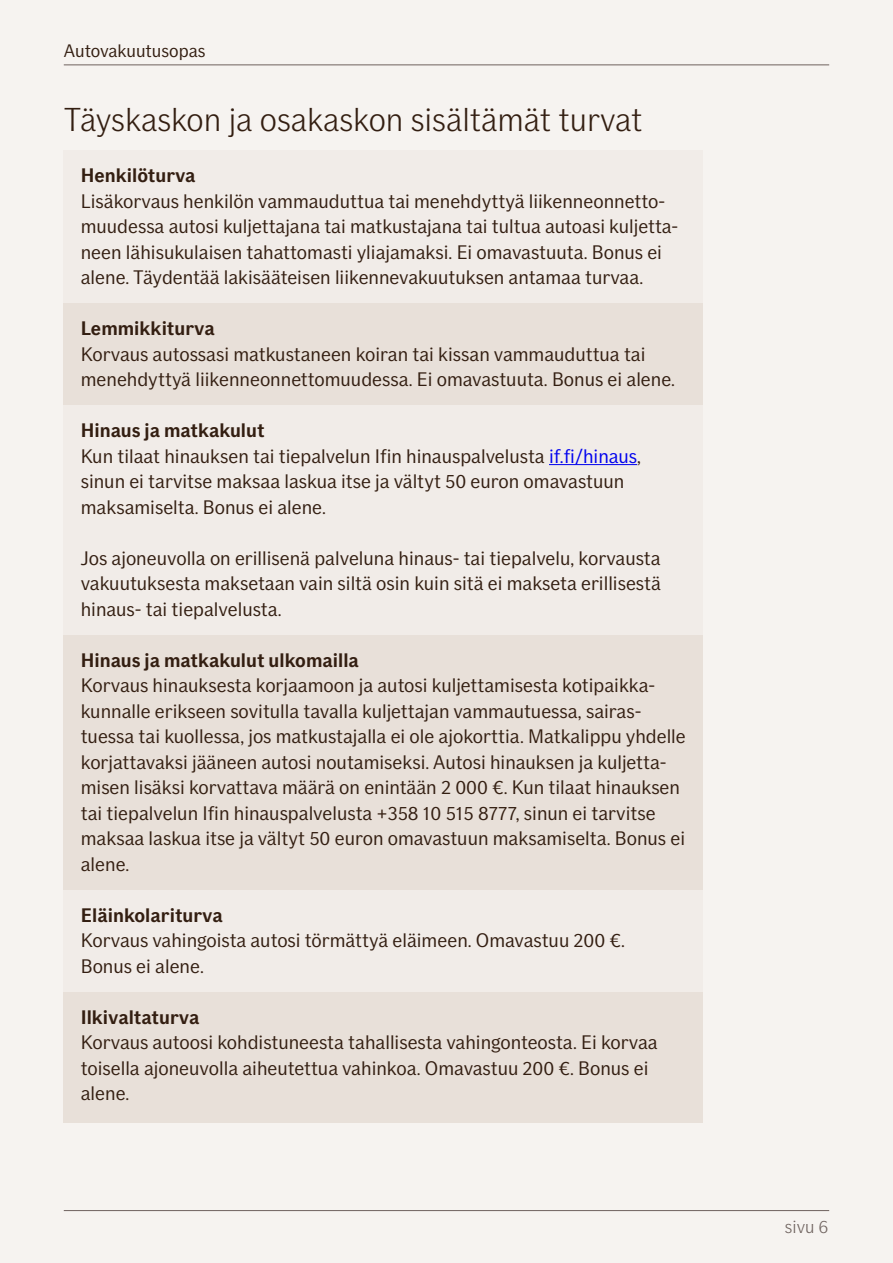
<style>
.page{position:relative;width:893px;height:1263px;background:#f6f3f0}
.page>*{position:absolute;margin:0;border:0;box-sizing:border-box;transform-origin:0 0}
.t1{font:300 33px "If Sans";color:#331e11}
.t2{font:19.5px/25.5px "If Sans";color:#331e11}
.t3{font:700 19.5px "If Sans";color:#331e11}
.t4{font:18px "If Sans";color:#331e11}
.t5{font:300 18px "If Sans";color:#6e625e}
.s1{font-weight:700}
.s2{color:#00e}
</style>
<div class="page">
<hr style="left:64px;top:64px;width:765px;height:1px;background:#6e625e">
<hr style="left:64px;top:1210px;width:765px;height:1px;background:#6e625e">
<div style="left:64px;top:150px;width:639px;height:156px;background:#f1ece8"></div>
<div style="left:64px;top:303px;width:639px;height:105px;background:#e8e0d9"></div>
<div style="left:64px;top:405px;width:639px;height:232px;background:#f1ece8"></div>
<hr style="left:549px;top:464px;width:88px;height:1px;background:#00e">
<div style="left:64px;top:635px;width:639px;height:257px;background:#e8e0d9"></div>
<div style="left:64px;top:890px;width:639px;height:104px;background:#f1ece8"></div>
<div style="left:64px;top:992px;width:639px;height:130px;background:#e8e0d9"></div>
<p class="t4" style="left:64px;top:40px;width:143px">Autovakuutusopas</p>
<h1 class="t1" style="left:64px;top:101px;width:580px">Täyskaskon ja osakaskon sisältämät turvat</h1>
<p class="t3" style="left:81px;top:164px;width:116px">Henkilöturva</p>
<p class="t2" style="left:81px;top:188px;width:599px">Lisäkorvaus henkilön vammauduttua tai menehdyttyä liikenneonnetto&shy;muudessa autosi kuljettajana tai matkustajana tai tultua autoasi kuljetta&shy;neen lähisukulaisen tahattomasti yliajamaksi. Ei omavastuuta. Bonus ei alene. Täydentää lakisääteisen liikennevakuutuksen antamaa turvaa.</p>
<p class="t3" style="left:81px;top:317px;width:135px">Lemmikkiturva</p>
<p class="t2" style="left:81px;top:341px;width:596px">Korvaus autossasi matkustaneen koiran tai kissan vammauduttua tai menehdyttyä liikenneonnettomuudessa. Ei omavastuuta. Bonus ei alene.</p>
<p class="t2" style="left:81px;top:418px;width:562px"><span class="s1">Hinaus ja matkakulut<br></span>Kun tilaat hinauksen tai tiepalvelun Ifin hinauspalvelusta <span class="s2">if.fi/hinaus</span>, sinun ei tarvitse maksaa laskua itse ja vältyt 50 euron omavastuun maksamiselta. Bonus ei alene.</p>
<p class="t2" style="left:81px;top:545px;width:582px;text-align:justify">Jos ajoneuvolla on erillisenä palveluna hinaus- tai tiepalvelu, korvausta vakuutuksesta maksetaan vain siltä osin kuin sitä ei makseta erillisestä hinaus- tai tiepalvelusta.</p>
<p class="t3" style="left:81px;top:648px;width:280px">Hinaus ja matkakulut ulkomailla</p>
<p class="t2" style="left:81px;top:673px;width:607px">Korvaus hinauksesta korjaamoon ja autosi kuljettamisesta kotipaikka&shy;kunnalle erikseen sovitulla tavalla kuljettajan vammautuessa, sairas&shy;tuessa tai kuollessa, jos matkustajalla ei ole ajokorttia. Matkalippu yhdelle korjattavaksi jääneen autosi noutamiseksi. Autosi hinauksen ja kuljetta&shy;misen lisäksi korvattava määrä on enintään 2 000 €. Kun tilaat hinauksen tai tiepalvelun Ifin hinauspalvelusta +358 10 515 8777, sinun ei tarvitse maksaa laskua itse ja vältyt 50 euron omavastuun maksamiselta. Bonus ei alene.</p>
<p class="t3" style="left:81px;top:903px;width:143px">Eläinkolariturva</p>
<p class="t2" style="left:81px;top:928px;width:546px">Korvaus vahingoista autosi törmättyä eläimeen. Omavastuu 200 €.<br>Bonus ei alene.</p>
<p class="t3" style="left:81px;top:1005px;width:120px">Ilkivaltaturva</p>
<p class="t2" style="left:81px;top:1030px;width:578px">Korvaus autoosi kohdistuneesta tahallisesta vahingonteosta. Ei korvaa toisella ajoneuvolla aiheutettua vahinkoa. Omavastuu 200 €. Bonus ei alene.</p>
<p class="t5" style="left:785px;top:1217px;width:45px">sivu 6</p>
</div>
